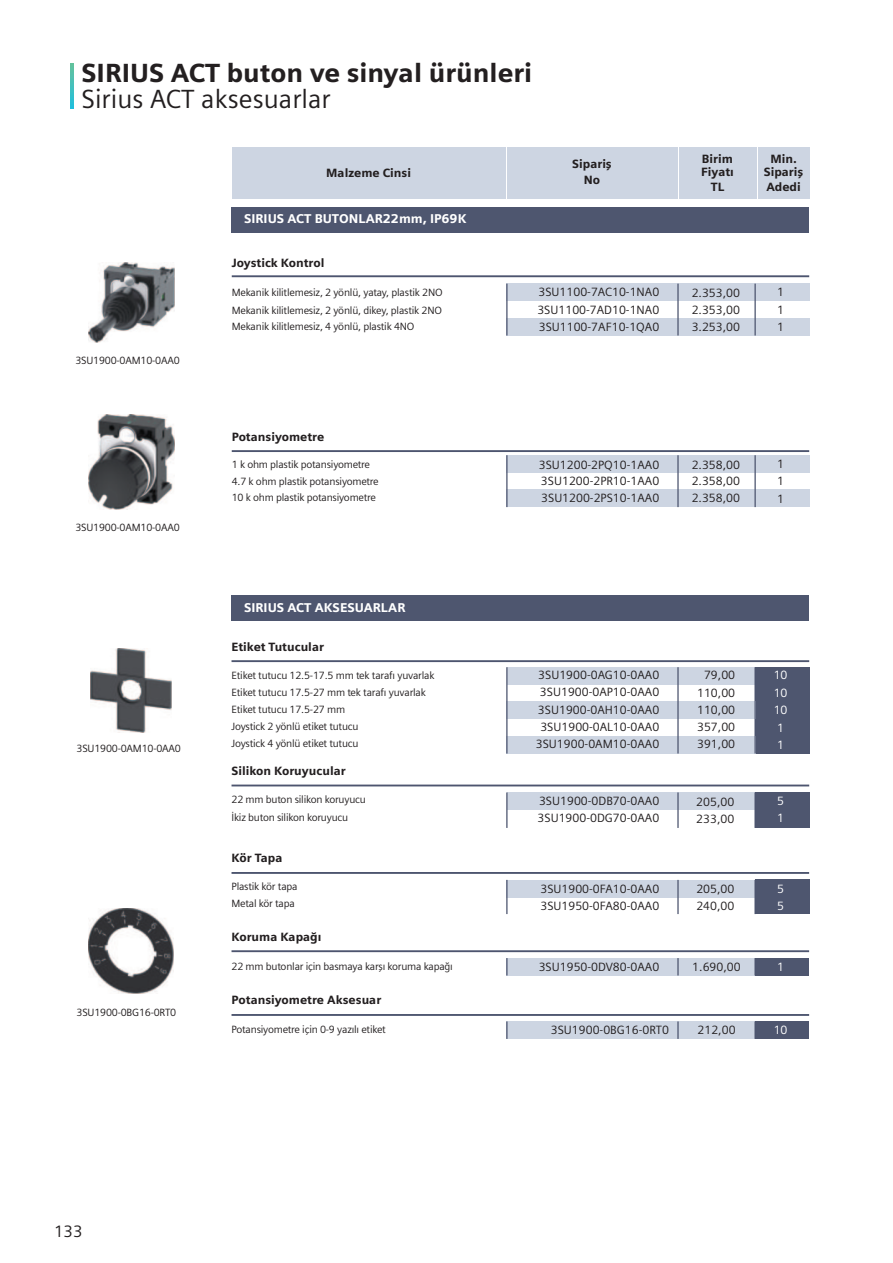
<style>
.page{position:relative;width:893px;height:1263px;background:#fff}
.page>*{position:absolute;margin:0;border:0;box-sizing:border-box;transform-origin:0 0}
.t1{font:900 26.25px "Siemens Sans";color:#231f20}
.t2{font:26.25px "Siemens Sans";color:#231f20}
.t3{font:16.5px "Siemens Sans";color:#231f20}
.t4{font:900 12.75px "Siemens Sans";color:#fff}
.t5{font:12px/17.2px "Siemens Sans";color:#231f20;text-align:justify}
.t6{font:900 12px/15.1px "Siemens Sans";color:#231f20;text-align:center}
.t7{font:12px "Siemens Sans";color:#fff}
.t8{font:10.5px/17.4px "Siemens Sans";letter-spacing:-.02em;color:#231f20}
</style>
<div class="page">
<div style="left:232px;top:148px;width:274px;height:51px;background:#cdd5e2"></div>
<div style="left:507px;top:148px;width:170px;height:51px;background:#cdd5e2"></div>
<div style="left:679px;top:148px;width:77px;height:51px;background:#cdd5e2"></div>
<div style="left:758px;top:148px;width:51px;height:51px;background:#cdd5e2"></div>
<div style="left:232px;top:207px;width:577px;height:25px;background:#4e566f"></div>
<div style="left:232px;top:595px;width:577px;height:26px;background:#4e566f"></div>
<div style="left:506px;top:284px;width:303px;height:17px;background:#cdd5e2"></div>
<div style="left:506px;top:455px;width:303px;height:18px;background:#cdd5e2"></div>
<div style="left:507px;top:667px;width:248px;height:18px;background:#cdd5e2"></div>
<div style="left:507px;top:792px;width:248px;height:18px;background:#cdd5e2"></div>
<div style="left:506px;top:880px;width:250px;height:17px;background:#cdd5e2"></div>
<div style="left:506px;top:958px;width:248px;height:17px;background:#cdd5e2"></div>
<div style="left:506px;top:1021px;width:249px;height:18px;background:#cdd5e2"></div>
<div style="left:755px;top:667px;width:54px;height:86px;background:#4e566f"></div>
<div style="left:755px;top:792px;width:54px;height:36px;background:#4e566f"></div>
<div style="left:755px;top:880px;width:54px;height:34px;background:#4e566f"></div>
<div style="left:755px;top:958px;width:54px;height:17px;background:#4e566f"></div>
<div style="left:755px;top:1021px;width:54px;height:18px;background:#4e566f"></div>
<div style="left:506px;top:318px;width:303px;height:17px;background:#cdd5e2"></div>
<div style="left:506px;top:490px;width:303px;height:17px;background:#cdd5e2"></div>
<div style="left:506px;top:702px;width:249px;height:17px;background:#cdd5e2"></div>
<div style="left:506px;top:736px;width:249px;height:17px;background:#cdd5e2"></div>
<hr style="left:506px;top:284px;width:1px;height:51px;background:#4d556f">
<hr style="left:506px;top:455px;width:1px;height:52px;background:#4d556f">
<hr style="left:506px;top:667px;width:1px;height:86px;background:#4d556f">
<hr style="left:506px;top:792px;width:1px;height:36px;background:#4d556f">
<hr style="left:506px;top:880px;width:1px;height:34px;background:#4d556f">
<svg style="left:506px;top:958px;width:1px;height:17px"></svg>
<svg style="left:506px;top:1021px;width:1px;height:18px"></svg>
<hr style="left:677px;top:284px;width:2px;height:51px;background:#4d556f">
<hr style="left:677px;top:455px;width:2px;height:52px;background:#4d556f">
<hr style="left:677px;top:667px;width:2px;height:86px;background:#4d556f">
<hr style="left:677px;top:792px;width:2px;height:36px;background:#4d556f">
<hr style="left:677px;top:880px;width:2px;height:34px;background:#4d556f">
<svg style="left:677px;top:958px;width:2px;height:17px"></svg>
<svg style="left:677px;top:1021px;width:2px;height:18px"></svg>
<hr style="left:754px;top:284px;width:2px;height:51px;background:#4d556f">
<hr style="left:754px;top:455px;width:2px;height:52px;background:#4d556f">
<hr style="left:754px;top:667px;width:2px;height:86px;background:#4d556f">
<hr style="left:754px;top:792px;width:2px;height:36px;background:#4d556f">
<hr style="left:754px;top:880px;width:2px;height:34px;background:#4d556f">
<svg style="left:754px;top:958px;width:1px;height:17px"></svg>
<svg style="left:754px;top:1021px;width:1px;height:18px"></svg>
<hr style="left:232px;top:660px;width:577px;height:2px;background:#4d556f">
<hr style="left:232px;top:450px;width:577px;height:2px;background:#4d556f">
<hr style="left:232px;top:275px;width:577px;height:2px;background:#4d556f">
<hr style="left:232px;top:784px;width:577px;height:2px;background:#4d556f">
<hr style="left:232px;top:872px;width:577px;height:2px;background:#4d556f">
<hr style="left:232px;top:950px;width:577px;height:2px;background:#4d556f">
<hr style="left:232px;top:1014px;width:577px;height:2px;background:#4d556f">
<svg style="left:70px;top:64px;width:3px;height:45px"></svg>
<img style="left:88px;top:263px;width:87px;height:80px">
<img style="left:88px;top:415px;width:87px;height:94px">
<img style="left:89px;top:908px;width:85px;height:86px">
<img style="left:91px;top:649px;width:81px;height:83px">
<h1 class="t1" style="left:81px;top:57px;width:452px">SIRIUS ACT buton ve sinyal ürünleri</h1>
<h1 class="t2" style="left:81px;top:84px;width:251px">Sirius ACT aksesuarlar</h1>
<p class="t6" style="left:326px;top:165px;width:86px">Malzeme Cinsi</p>
<p class="t4" style="left:244px;top:211px;width:224px">SIRIUS ACT BUTONLAR22mm, IP69K</p>
<p class="t6" style="left:232px;top:255px;width:94px">Joystick Kontrol</p>
<p class="t6" style="left:572px;top:157px;width:41px">Sipariş<br>No</p>
<p class="t8" style="left:75px;top:352px;width:106px">3SU1900-0AM10-0AA0</p>
<p class="t8" style="left:75px;top:519px;width:106px">3SU1900-0AM10-0AA0</p>
<p class="t8" style="left:232px;top:284px;width:212px">Mekanik kilitlemesiz, 2 yönlü, yatay, plastik 2NO<br>Mekanik kilitlemesiz, 2 yönlü, dikey, plastik 2NO</p>
<p class="t8" style="left:232px;top:317px;width:184px">Mekanik kilitlemesiz, 4 yönlü, plastik 4NO</p>
<p class="t6" style="left:232px;top:429px;width:94px">Potansiyometre</p>
<p class="t8" style="left:232px;top:455px;width:140px">1 k ohm plastik potansiyometre</p>
<p class="t8" style="left:232px;top:473px;width:149px">4.7 k ohm plastik potansiyometre</p>
<p class="t8" style="left:232px;top:489px;width:146px">10 k ohm plastik potansiyometre</p>
<p class="t5" style="left:537px;top:284px;width:123px">3SU1100-7AC10-1NA0<br>3SU1100-7AD10-1NA0<br>3SU1100-7AF10-1QA0</p>
<p class="t5" style="left:539px;top:456px;width:122px;line-height:16.5px">3SU1200-2PQ10-1AA0<br>3SU1200-2PR10-1AA0<br>3SU1200-2PS10-1AA0</p>
<p class="t6" style="left:702px;top:151px;width:32px">Birim</p>
<p class="t6" style="left:770px;top:151px;width:28px">Min.</p>
<p class="t6" style="left:701px;top:164px;width:34px">Fiyatı</p>
<p class="t6" style="left:764px;top:164px;width:41px">Sipariş</p>
<p class="t6" style="left:711px;top:179px;width:15px">TL</p>
<p class="t6" style="left:766px;top:179px;width:36px">Adedi</p>
<p class="t5" style="left:692px;top:284px;width:50px">2.353,00<br>2.353,00<br>3.253,00</p>
<p class="t5" style="left:777px;top:283px;width:8px">1</p>
<p class="t5" style="left:777px;top:301px;width:8px">1</p>
<p class="t5" style="left:777px;top:318px;width:8px">1</p>
<p class="t5" style="left:692px;top:457px;width:50px;line-height:16.5px">2.358,00<br>2.358,00<br>2.358,00</p>
<p class="t5" style="left:777px;top:456px;width:8px">1</p>
<p class="t5" style="left:777px;top:473px;width:8px">1</p>
<p class="t5" style="left:777px;top:490px;width:8px">1</p>
<p class="t8" style="left:77px;top:740px;width:106px">3SU1900-0AM10-0AA0</p>
<p class="t8" style="left:77px;top:1003px;width:101px">3SU1900-0BG16-0RT0</p>
<p class="t4" style="left:244px;top:600px;width:163px">SIRIUS ACT AKSESUARLAR</p>
<p class="t6" style="left:232px;top:639px;width:94px">Etiket Tutucular</p>
<p class="t8" style="left:232px;top:666px;width:204px">Etiket tutucu 12.5-17.5 mm tek tarafı yuvarlak</p>
<p class="t8" style="left:232px;top:684px;width:196px">Etiket tutucu 17.5-27 mm tek tarafı yuvarlak</p>
<p class="t8" style="left:232px;top:701px;width:115px">Etiket tutucu 17.5-27 mm</p>
<p class="t8" style="left:232px;top:718px;width:129px">Joystick 2 yönlü etiket tutucu</p>
<p class="t8" style="left:232px;top:734px;width:129px">Joystick 4 yönlü etiket tutucu</p>
<p class="t6" style="left:232px;top:763px;width:116px">Silikon Koruyucular</p>
<p class="t8" style="left:232px;top:791px;width:136px">22 mm buton silikon koruyucu</p>
<p class="t8" style="left:232px;top:808px;width:118px">İkiz buton silikon koruyucu</p>
<p class="t6" style="left:232px;top:851px;width:52px">Kör Tapa</p>
<p class="t8" style="left:232px;top:877px;width:68px">Plastik kör tapa</p>
<p class="t8" style="left:232px;top:895px;width:65px">Metal kör tapa</p>
<p class="t6" style="left:232px;top:929px;width:91px">Koruma Kapağı</p>
<p class="t8" style="left:232px;top:957px;width:223px">22 mm butonlar için basmaya karşı koruma kapağı</p>
<p class="t6" style="left:232px;top:993px;width:151px">Potansiyometre Aksesuar</p>
<p class="t8" style="left:232px;top:1021px;width:156px">Potansiyometre için 0-9 yazılı etiket</p>
<p class="t5" style="left:536px;top:666px;width:125px;text-align:center">3SU1900-0AG10-0AA0<br>3SU1900-0AP10-0AA0<br>3SU1900-0AH10-0AA0<br>3SU1900-0AL10-0AA0<br>3SU1900-0AM10-0AA0</p>
<p class="t5" style="left:697px;top:667px;width:40px;text-align:center">79,00<br>110,00<br>110,00<br>357,00<br>391,00</p>
<p class="t7" style="left:774px;top:668px;width:15px">10</p>
<p class="t7" style="left:774px;top:686px;width:15px">10</p>
<p class="t7" style="left:774px;top:703px;width:15px">10</p>
<p class="t7" style="left:777px;top:738px;width:8px">1</p>
<p class="t7" style="left:777px;top:721px;width:8px">1</p>
<p class="t5" style="left:538px;top:792px;width:123px">3SU1900-0DB70-0AA0<br>3SU1900-0DG70-0AA0</p>
<p class="t5" style="left:696px;top:793px;width:40px">205,00<br>233,00</p>
<p class="t7" style="left:777px;top:794px;width:8px">5</p>
<p class="t7" style="left:777px;top:811px;width:8px">1</p>
<p class="t5" style="left:540px;top:880px;width:120px">3SU1900-0FA10-0AA0<br>3SU1950-0FA80-0AA0</p>
<p class="t5" style="left:696px;top:880px;width:40px">205,00<br>240,00</p>
<p class="t7" style="left:777px;top:882px;width:8px">5</p>
<p class="t7" style="left:777px;top:899px;width:8px">5</p>
<p class="t5" style="left:539px;top:958px;width:122px">3SU1950-0DV80-0AA0</p>
<p class="t5" style="left:692px;top:958px;width:50px">1.690,00</p>
<p class="t7" style="left:777px;top:960px;width:8px">1</p>
<p class="t5" style="left:551px;top:1021px;width:120px">3SU1900-0BG16-0RT0</p>
<p class="t5" style="left:698px;top:1022px;width:40px">212,00</p>
<p class="t7" style="left:774px;top:1023px;width:15px">10</p>
<h2 class="t3" style="left:54px;top:1222px;width:30px">133</h2>
</div>
